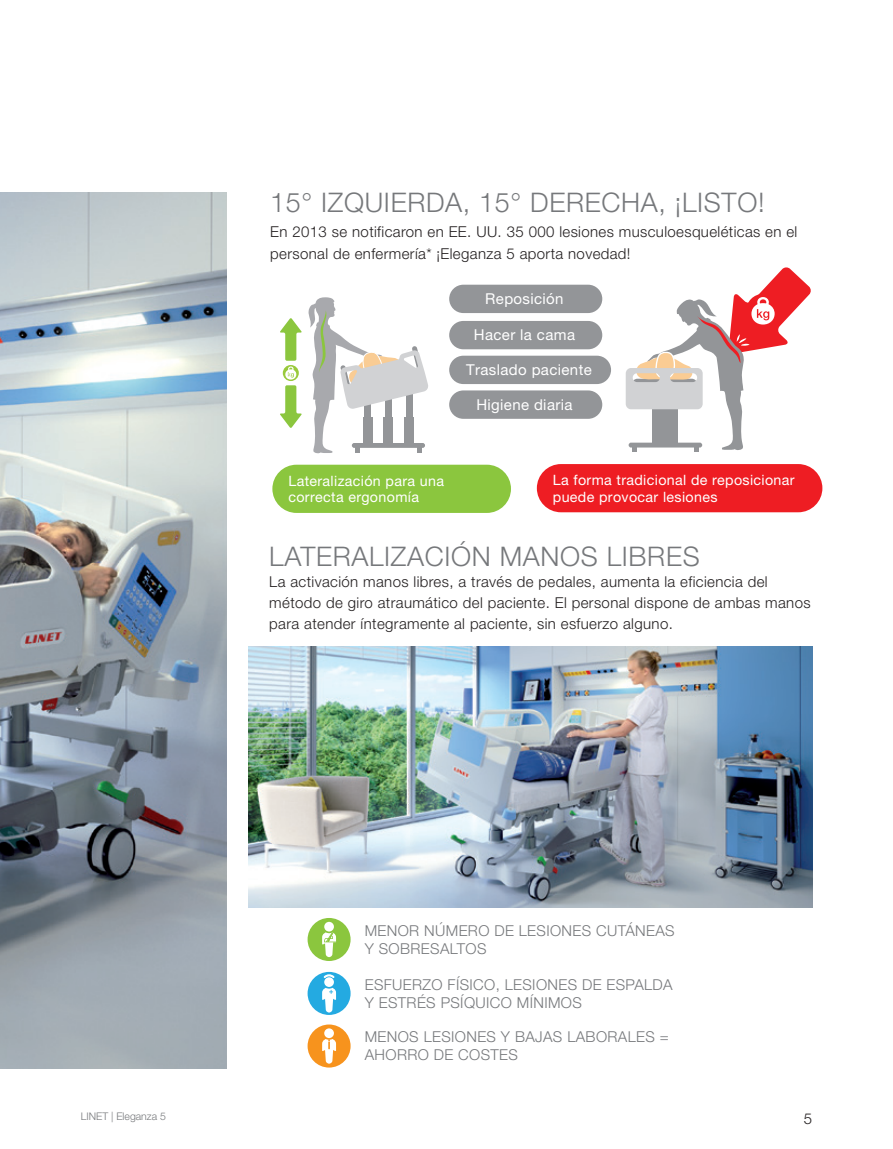
<style>
.page{position:relative;width:893px;height:1149px;background:#fff}
.page>*{position:absolute;margin:0;border:0;box-sizing:border-box;transform-origin:0 0}
._001_bullet{font:300 27px "Helvetica Neue LT Pro";letter-spacing:.025em;color:#76787b}
._001_bullet-2{font:300 15px/21px "Helvetica Neue LT Pro";letter-spacing:.025em;color:#231f20}
._001_bullet-3{font:300 15px/18px "Helvetica Neue LT Pro";letter-spacing:.025em;color:#76787b}
._001_bullet-4{font:15px "Helvetica Neue LT Pro";letter-spacing:.025em;color:#fff}
._001_bullet-5{font:14.25px/16.5px "Helvetica Neue LT Pro";letter-spacing:.025em;color:#fff}
.t1{font:300 10.5px "Helvetica Neue LT Pro";color:#76787b}
</style>
<div class="page">
<img style="left:248px;top:646px;width:564px;height:261px">
<div style="left:308px;top:971px;width:43px;height:43px;background:#24aae1;border-radius:50%"></div>
<svg style="left:324px;top:976px;width:10px;height:10px"></svg>
<svg style="left:324px;top:974px;width:10px;height:3px"></svg>
<svg style="left:322px;top:987px;width:14px;height:25px"></svg>
<div style="left:308px;top:917px;width:43px;height:43px;background:#8bc63e;border-radius:50%"></div>
<svg style="left:324px;top:921px;width:10px;height:10px"></svg>
<svg style="left:322px;top:932px;width:14px;height:24px"></svg>
<div style="left:308px;top:1024px;width:43px;height:43px;background:#f7931d;border-radius:50%"></div>
<div style="left:324px;top:1028px;width:10px;height:9px;background:#fff;border-radius:50%"></div>
<svg style="left:322px;top:1038px;width:14px;height:25px"></svg>
<img style="left:0;top:193px;width:227px;height:874px">
<svg style="left:308px;top:297px;width:120px;height:157px"></svg>
<svg style="left:280px;top:318px;width:22px;height:42px"></svg>
<svg style="left:280px;top:385px;width:22px;height:43px"></svg>
<svg style="left:283px;top:365px;width:16px;height:16px"></svg>
<svg style="left:285px;top:366px;width:11px;height:13px"></svg>
<div style="left:272px;top:464px;width:239px;height:49px;background:#8bc63e;border-radius:24px"></div>
<div style="left:449px;top:284px;width:153px;height:29px;background:#939598;border-radius:14px"></div>
<div style="left:449px;top:321px;width:153px;height:28px;background:#939598;border-radius:14px"></div>
<div style="left:449px;top:355px;width:162px;height:29px;background:#939598;border-radius:14px"></div>
<div style="left:449px;top:390px;width:153px;height:28px;background:#939598;border-radius:14px"></div>
<div style="left:537px;top:464px;width:285px;height:48px;background:#ee1d23;border-radius:24px"></div>
<svg style="left:626px;top:267px;width:185px;height:184px"></svg>
<p class="_001_bullet" style="left:270px;top:186px;width:496px">15° IZQUIERDA, 15° DERECHA, ¡LISTO!</p>
<p class="_001_bullet-2" style="left:270px;top:221px;width:529px">En 2013 se notificaron en EE. UU. 35 000 lesiones musculoesqueléticas en el personal de enfermería* ¡Eleganza 5 aporta novedad!</p>
<p class="_001_bullet-4" style="left:485px;top:289px;width:80px">Reposición</p>
<p class="_001_bullet-4" style="left:474px;top:326px;width:103px">Hacer la cama</p>
<p class="_001_bullet-4" style="left:466px;top:360px;width:127px">Traslado paciente</p>
<p class="_001_bullet-4" style="left:476px;top:395px;width:98px">Higiene diaria</p>
<p class="_001_bullet-5" style="left:288px;top:472px;width:157px">Lateralización para una correcta ergonomía</p>
<p class="_001_bullet-5" style="left:553px;top:471px;width:243px">La forma tradicional de reposicionar puede provocar lesiones</p>
<p class="_001_bullet" style="left:269px;top:539px;width:432px">LATERALIZACIÓN MANOS LIBRES</p>
<p class="_001_bullet-2" style="left:269px;top:570px;width:543px">La activación manos libres, a través de pedales, aumenta la eficiencia del método de giro atraumático del paciente. El personal dispone de ambas manos para atender íntegramente al paciente, sin esfuerzo alguno.</p>
<p class="_001_bullet-3" style="left:365px;top:920px;width:311px">MENOR NÚMERO DE LESIONES CUTÁNEAS<br>Y SOBRESALTOS</p>
<p class="_001_bullet-3" style="left:365px;top:974px;width:309px">ESFUERZO FÍSICO, LESIONES DE ESPALDA<br>Y ESTRÉS PSÍQUICO MÍNIMOS</p>
<p class="_001_bullet-3" style="left:365px;top:1027px;width:305px">MENOS LESIONES Y BAJAS LABORALES =<br>AHORRO DE COSTES</p>
<p class="t1" style="left:81px;top:1109px;width:87px">LINET | Eleganza 5</p>
<p class="_001_bullet-2" style="left:804px;top:1106px;width:10px">5</p>
</div>
